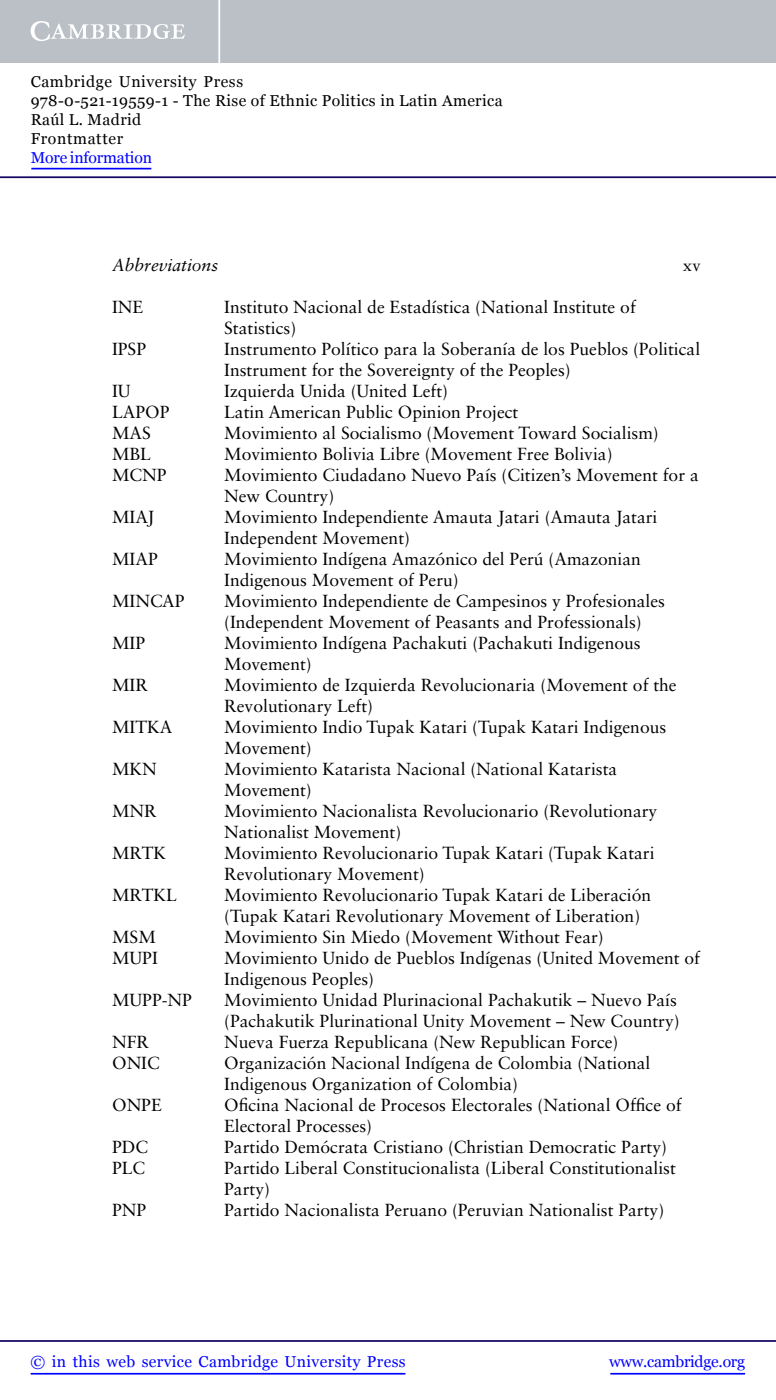
<style>
.page{position:relative;width:776px;height:1400px;background:#fff}
.page>*{position:absolute;margin:0;border:0;box-sizing:border-box;transform-origin:0 0}
.t1{font:17.5px/21px "Sabon LT Std";color:#000}
.t2{font:italic 17.5px "Sabon LT Std";color:#000}
.t3{font:16.62px "Sabon LT Std";color:#000}
.t4{font:15.75px/18.9px "Georgia";letter-spacing:.025em;color:#000}
.t5{font:15.75px "Georgia";letter-spacing:.025em;color:#00f}
.t6{font:15.75px "Georgia";letter-spacing:-.015em;color:#00f}
.t7{font:15.75px "Georgia";letter-spacing:-.01em;color:#00f}
</style>
<div class="page">
<div style="left:0;top:0;width:775px;height:63px;background:#bac0c6"></div>
<svg style="left:31px;top:21px;width:154px;height:20px"></svg>
<hr style="left:218px;top:0;width:2px;height:63px;background:#fff">
<hr style="left:0;top:176px;width:775px;height:2px;background:#150666">
<hr style="left:610px;top:1373px;width:134px;height:2px;background:#00f">
<hr style="left:0;top:1340px;width:775px;height:2px;background:#150666">
<hr style="left:31px;top:1373px;width:374px;height:2px;background:#00f">
<hr style="left:31px;top:168px;width:120px;height:1px;background:#00f">
<p class="t4" style="left:31px;top:72px;width:473px">Cambridge University Press<br>978-0-521-19559-1 - The Rise of Ethnic Politics in Latin America<br>Raúl L. Madrid<br>Frontmatter</p>
<p class="t7" style="left:31px;top:148px;width:123px">More information</p>
<p class="t2" style="left:112px;top:255px;width:107px">Abbreviations</p>
<p class="t3" style="left:682px;top:255px;width:19px">xv</p>
<p class="t1" style="left:112px;top:296px;width:33px">INE</p>
<p class="t1" style="left:224px;top:296px;width:413px">Instituto Nacional de Estadística (National Institute of<br>Statistics)</p>
<p class="t1" style="left:112px;top:338px;width:36px">IPSP</p>
<p class="t1" style="left:224px;top:338px;width:477px">Instrumento Político para la Soberanía de los Pueblos (Political<br>Instrument for the Sovereignty of the Peoples)</p>
<p class="t1" style="left:112px;top:380px;width:20px">IU</p>
<p class="t1" style="left:224px;top:380px;width:225px">Izquierda Unida (United Left)</p>
<p class="t1" style="left:112px;top:401px;width:59px">LAPOP</p>
<p class="t1" style="left:224px;top:401px;width:295px">Latin American Public Opinion Project</p>
<p class="t1" style="left:112px;top:422px;width:40px">MAS</p>
<p class="t1" style="left:224px;top:422px;width:436px">Movimiento al Socialismo (Movement Toward Socialism)</p>
<p class="t1" style="left:112px;top:443px;width:40px">MBL</p>
<p class="t1" style="left:224px;top:443px;width:389px">Movimiento Bolivia Libre (Movement Free Bolivia)</p>
<p class="t1" style="left:112px;top:464px;width:56px">MCNP</p>
<p class="t1" style="left:224px;top:464px;width:476px">Movimiento Ciudadano Nuevo País (Citizen’s Movement for a<br>New Country)</p>
<p class="t1" style="left:112px;top:506px;width:44px">MIAJ</p>
<p class="t1" style="left:224px;top:506px;width:434px">Movimiento Independiente Amauta Jatari (Amauta Jatari<br>Independent Movement)</p>
<p class="t1" style="left:112px;top:548px;width:47px">MIAP</p>
<p class="t1" style="left:224px;top:548px;width:418px">Movimiento Indígena Amazónico del Perú (Amazonian<br>Indigenous Movement of Peru)</p>
<p class="t1" style="left:112px;top:590px;width:74px">MINCAP</p>
<p class="t1" style="left:224px;top:590px;width:442px">Movimiento Independiente de Campesinos y Profesionales (Independent Movement of Peasants and Professionals)</p>
<p class="t1" style="left:112px;top:632px;width:35px">MIP</p>
<p class="t1" style="left:224px;top:632px;width:418px">Movimiento Indígena Pachakuti (Pachakuti Indigenous<br>Movement)</p>
<p class="t1" style="left:112px;top:674px;width:37px">MIR</p>
<p class="t1" style="left:224px;top:674px;width:454px">Movimiento de Izquierda Revolucionaria (Movement of the<br>Revolutionary Left)</p>
<p class="t1" style="left:112px;top:716px;width:62px">MITKA</p>
<p class="t1" style="left:224px;top:716px;width:443px">Movimiento Indio Tupak Katari (Tupak Katari Indigenous<br>Movement)</p>
<p class="t1" style="left:112px;top:758px;width:46px">MKN</p>
<p class="t1" style="left:224px;top:758px;width:394px">Movimiento Katarista Nacional (National Katarista<br>Movement)</p>
<p class="t1" style="left:112px;top:800px;width:46px">MNR</p>
<p class="t1" style="left:224px;top:800px;width:434px">Movimiento Nacionalista Revolucionario (Revolutionary<br>Nationalist Movement)</p>
<p class="t1" style="left:112px;top:842px;width:55px">MRTK</p>
<p class="t1" style="left:224px;top:842px;width:432px">Movimiento Revolucionario Tupak Katari (Tupak Katari<br>Revolutionary Movement)</p>
<p class="t1" style="left:112px;top:884px;width:66px">MRTKL</p>
<p class="t1" style="left:224px;top:884px;width:428px">Movimiento Revolucionario Tupak Katari de Liberación (Tupak Katari Revolutionary Movement of Liberation)</p>
<p class="t1" style="left:112px;top:926px;width:45px">MSM</p>
<p class="t1" style="left:224px;top:926px;width:381px">Movimiento Sin Miedo (Movement Without Fear)</p>
<p class="t1" style="left:112px;top:947px;width:47px">MUPI</p>
<p class="t1" style="left:224px;top:947px;width:477px">Movimiento Unido de Pueblos Indígenas (United Movement of<br>Indigenous Peoples)</p>
<p class="t1" style="left:112px;top:989px;width:81px">MUPP-NP</p>
<p class="t1" style="left:224px;top:989px;width:457px">Movimiento Unidad Plurinacional Pachakutik – Nuevo País (Pachakutik Plurinational Unity Movement – New Country)</p>
<p class="t1" style="left:112px;top:1031px;width:38px">NFR</p>
<p class="t1" style="left:224px;top:1031px;width:395px">Nueva Fuerza Republicana (New Republican Force)</p>
<p class="t1" style="left:112px;top:1052px;width:49px">ONIC</p>
<p class="t1" style="left:224px;top:1052px;width:427px">Organización Nacional Indígena de Colombia (National<br>Indigenous Organization of Colombia)</p>
<p class="t1" style="left:112px;top:1094px;width:51px">ONPE</p>
<p class="t1" style="left:224px;top:1094px;width:459px">Oficina Nacional de Procesos Electorales (National Office of<br>Electoral Processes)</p>
<p class="t1" style="left:112px;top:1136px;width:37px">PDC</p>
<p class="t1" style="left:224px;top:1136px;width:444px">Partido Demócrata Cristiano (Christian Democratic Party)</p>
<p class="t1" style="left:112px;top:1157px;width:35px">PLC</p>
<p class="t1" style="left:224px;top:1157px;width:453px">Partido Liberal Constitucionalista (Liberal Constitutionalist<br>Party)</p>
<p class="t1" style="left:112px;top:1199px;width:36px">PNP</p>
<p class="t1" style="left:224px;top:1199px;width:441px">Partido Nacionalista Peruano (Peruvian Nationalist Party)</p>
<p class="t5" style="left:31px;top:1352px;width:376px">© in this web service Cambridge University Press</p>
<p class="t6" style="left:608px;top:1352px;width:137px">www.cambridge.org</p>
</div>
